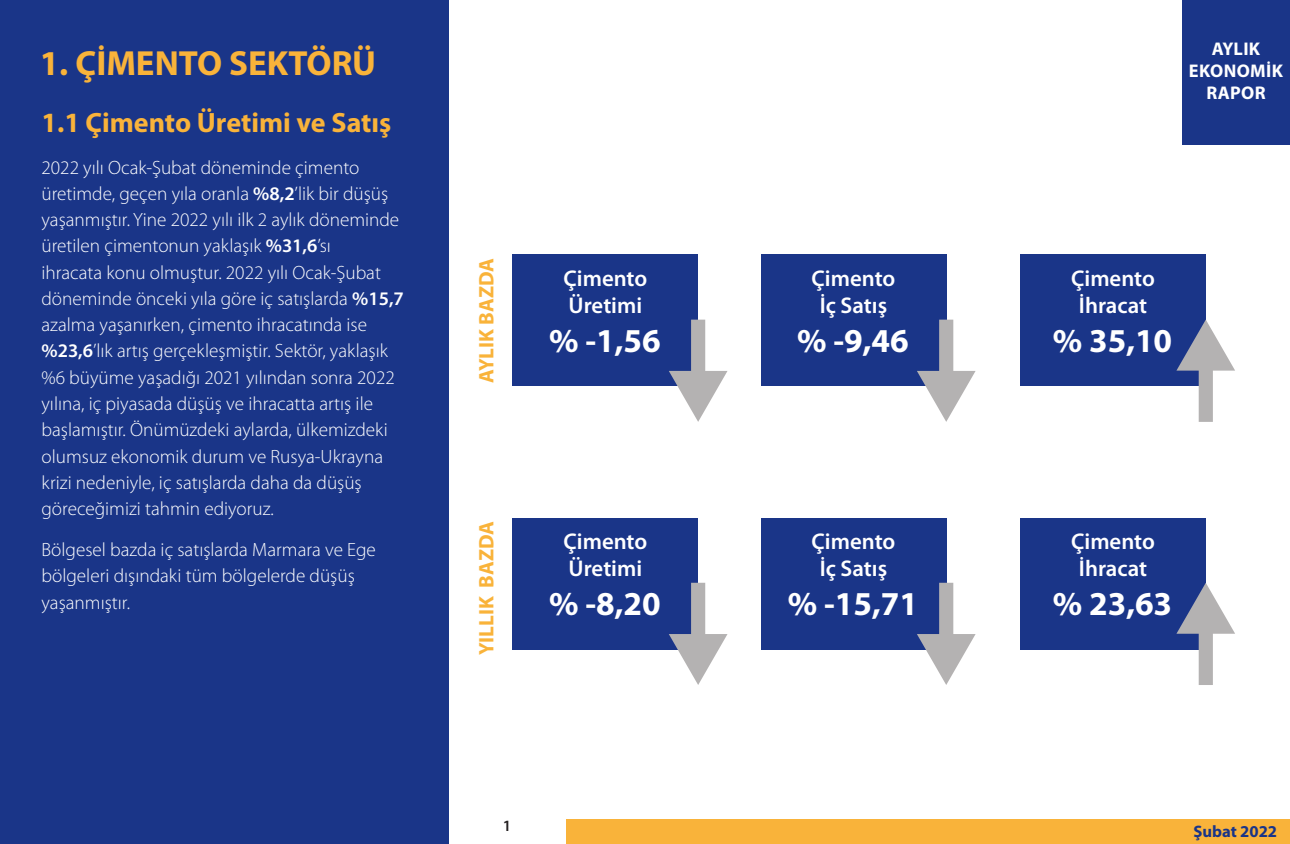
<style>
.page{position:relative;width:1290px;height:844px;background:#fff}
.page>*{position:absolute;margin:0;border:0;box-sizing:border-box;transform-origin:0 0}
.Heading_1{font:700 35px "Myriad Pro";color:#f9b33a}
.t1{font:700 33.6px "Myriad Pro";color:#fff}
.t2{font:700 28px "Myriad Pro";color:#f9b33a}
.t3{font:600 22.75px "Myriad Pro";color:#fff}
.t4{font:700 21px "Myriad Pro";color:#f9b33a}
.t5{font:300 19.25px/26.2px "Myriad Pro";color:#fff}
.t6{font:700 18.38px/22.1px "Myriad Pro";letter-spacing:.02em;color:#fff;text-align:center}
.t7{font:700 16.62px "Myriad Pro";color:#1a3588}
.t8{font:600 15.75px "Myriad Pro";color:#231f20}
.s1{font-weight:600}
</style>
<div class="page">
<div style="left:1182px;top:0;width:108px;height:145px;background:#1a3588"></div>
<div style="left:566px;top:819px;width:724px;height:24px;background:#f9b33a"></div>
<div style="left:0;top:0;width:448px;height:843px;background:#1a3588"></div>
<div style="left:513px;top:254px;width:185px;height:132px;background:#1a3588"></div>
<svg style="left:669px;top:319px;width:58px;height:103px"></svg>
<div style="left:513px;top:517px;width:185px;height:132px;background:#1a3588"></div>
<svg style="left:669px;top:582px;width:58px;height:102px"></svg>
<div style="left:761px;top:254px;width:185px;height:132px;background:#1a3588"></div>
<svg style="left:917px;top:319px;width:58px;height:103px"></svg>
<div style="left:761px;top:517px;width:185px;height:132px;background:#1a3588"></div>
<svg style="left:917px;top:582px;width:58px;height:102px"></svg>
<div style="left:1020px;top:254px;width:186px;height:132px;background:#1a3588"></div>
<svg style="left:1176px;top:319px;width:59px;height:103px"></svg>
<div style="left:1020px;top:517px;width:186px;height:132px;background:#1a3588"></div>
<svg style="left:1176px;top:583px;width:59px;height:101px"></svg>
<p class="Heading_1" style="left:40px;top:41px;width:338px">1. ÇİMENTO SEKTÖRÜ</p>
<p class="t2" style="left:42px;top:105px;width:351px">1.1 Çimento Üretimi ve Satış</p>
<p class="t5" style="left:42px;top:154px;width:364px">2022 yılı Ocak-Şubat döneminde çimento üretimde, geçen yıla oranla <span class="s1">%8,2</span>’lik bir düşüş yaşanmıştır. Yine 2022 yılı ilk 2 aylık döneminde üretilen çimentonun yaklaşık <span class="s1">%31,6</span>’sı<br>ihracata konu olmuştur. 2022 yılı Ocak-Şubat döneminde önceki yıla göre iç satışlarda <span class="s1">%15,7 </span>azalma yaşanırken, çimento ihracatında ise <span class="s1">%23,6</span>’lık artış gerçekleşmiştir. Sektör, yaklaşık %6 büyüme yaşadığı 2021 yılından sonra 2022 yılına, iç piyasada düşüş ve ihracatta artış ile başlamıştır. Önümüzdeki aylarda, ülkemizdeki olumsuz ekonomik durum ve Rusya-Ukrayna krizi nedeniyle, iç satışlarda daha da düşüş göreceğimizi tahmin ediyoruz.</p>
<p class="t5" style="left:42px;top:536px;width:336px">Bölgesel bazda iç satışlarda Marmara ve Ege bölgeleri dışındaki tüm bölgelerde düşüş yaşanmıştır.</p>
<p class="t4" style="left:473px;top:383px;width:126px;rotate:-90deg">AYLIK BAZDA</p>
<p class="t4" style="left:473px;top:654px;width:135px;rotate:-90deg">YILLIK BAZDA</p>
<p class="t3" style="left:563px;top:264px;width:85px">Çimento</p>
<p class="t3" style="left:568px;top:291px;width:75px">Üretimi</p>
<p class="t1" style="left:549px;top:319px;width:113px">% -1,56</p>
<p class="t3" style="left:563px;top:527px;width:85px">Çimento</p>
<p class="t3" style="left:568px;top:554px;width:75px">Üretimi</p>
<p class="t1" style="left:549px;top:582px;width:113px">% -8,20</p>
<p class="t8" style="left:503px;top:815px;width:10px">1</p>
<p class="t3" style="left:811px;top:264px;width:85px">Çimento</p>
<p class="t3" style="left:820px;top:291px;width:69px">İç Satış</p>
<p class="t1" style="left:797px;top:319px;width:113px">% -9,46</p>
<p class="t3" style="left:811px;top:527px;width:85px">Çimento</p>
<p class="t3" style="left:820px;top:554px;width:69px">İç Satış</p>
<p class="t1" style="left:788px;top:582px;width:132px">% -15,71</p>
<p class="t6" style="left:1189px;top:37px;width:96px">AYLIK<br>EKONOMIK<br>RAPOR</p>
<p class="t3" style="left:1071px;top:264px;width:85px">Çimento</p>
<p class="t3" style="left:1079px;top:291px;width:70px">İhracat</p>
<p class="t1" style="left:1053px;top:319px;width:121px">% 35,10</p>
<p class="t3" style="left:1071px;top:527px;width:85px">Çimento</p>
<p class="t3" style="left:1079px;top:554px;width:70px">İhracat</p>
<p class="t1" style="left:1053px;top:582px;width:121px">% 23,63</p>
<p class="t7" style="left:1193px;top:820px;width:85px">Şubat 2022</p>
</div>
